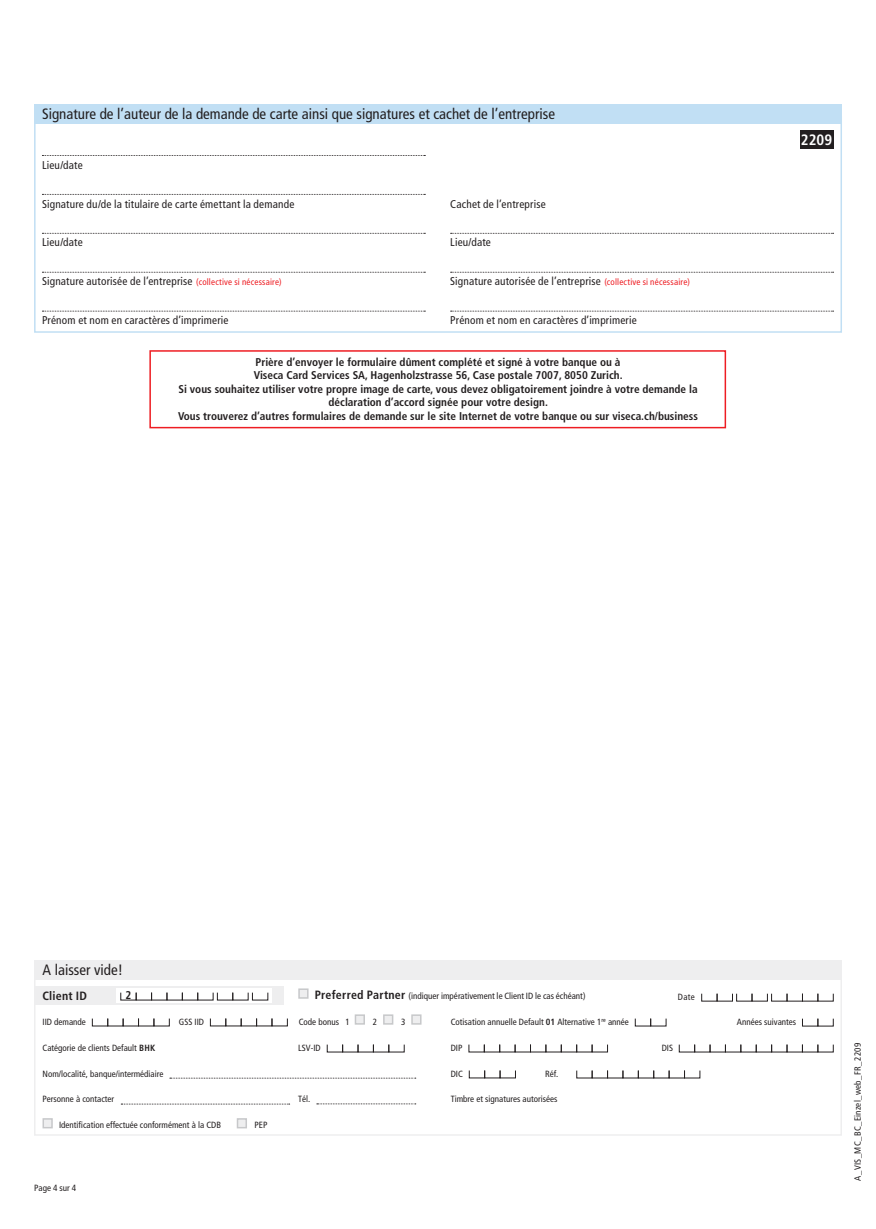
<style>
.page{position:relative;width:876px;height:1229px;background:#fff}
.page>*{position:absolute;margin:0;border:0;box-sizing:border-box;transform-origin:0 0}
.t1{font:condensed 15px "Frutiger LT Pro";color:#231f20}
.t2{font:700 condensed 15px "Frutiger LT Pro";color:#fff}
.t3{font:700 condensed 12px "Frutiger LT Pro";letter-spacing:.015em;color:#231f20}
.t4{font:700 condensed 11.25px/13.5px "Frutiger LT Pro";color:#231f20;text-align:center}
.t5{font:condensed 11.25px "Frutiger LT Pro";letter-spacing:.015em;color:#231f20}
.t6{font:condensed 9px "Frutiger LT Pro";color:#231f20}
.t7{font:condensed 9px "Frutiger LT Pro";letter-spacing:.02em;color:#231f20}
.s1{font-size:9px;color:#ee1d23}
.s2{font-weight:700;font-size:12px}
.s3{font-weight:700}
</style>
<div class="page">
<div style="left:149px;top:350px;width:577px;height:78px;border:2px solid #ee1d23"></div>
<svg style="left:42px;top:155px;width:383px;height:1px"></svg>
<svg style="left:42px;top:194px;width:383px;height:1px"></svg>
<svg style="left:42px;top:233px;width:383px;height:1px"></svg>
<svg style="left:42px;top:272px;width:383px;height:1px"></svg>
<svg style="left:42px;top:311px;width:383px;height:1px"></svg>
<svg style="left:451px;top:233px;width:383px;height:1px"></svg>
<svg style="left:451px;top:272px;width:383px;height:1px"></svg>
<svg style="left:451px;top:311px;width:383px;height:1px"></svg>
<div style="left:34px;top:117px;width:808px;height:216px;border:2px solid #c1dff4"></div>
<div style="left:800px;top:130px;width:33px;height:19px;background:#231f20"></div>
<div style="left:34px;top:104px;width:807px;height:20px;background:#c1dff4"></div>
<div style="left:34px;top:973px;width:808px;height:163px;border:2px solid #eeeeef"></div>
<div style="left:34px;top:986px;width:249px;height:18px;background:#eeeeef"></div>
<svg style="left:117px;top:988px;width:155px;height:14px;background:#eae9e9"></svg>
<div style="left:43px;top:1118px;width:10px;height:10px;background:#eeeeef;border:2px solid #c7c8ca"></div>
<div style="left:237px;top:1118px;width:10px;height:10px;background:#eeeeef;border:2px solid #c7c8ca"></div>
<div style="left:355px;top:1014px;width:10px;height:11px;background:#eeeeef;border:2px solid #c7c8ca"></div>
<div style="left:383px;top:1014px;width:10px;height:11px;background:#eeeeef;border:2px solid #c7c8ca"></div>
<div style="left:411px;top:1014px;width:10px;height:11px;background:#eeeeef;border:2px solid #c7c8ca"></div>
<div style="left:373px;top:1044px;width:16px;height:8px;border:1px solid #231f20"></div>
<svg style="left:170px;top:1078px;width:246px;height:1px"></svg>
<svg style="left:317px;top:1103px;width:99px;height:1px"></svg>
<svg style="left:121px;top:1104px;width:169px;height:1px"></svg>
<div style="left:151px;top:992px;width:16px;height:8px;border:1px solid #231f20"></div>
<div style="left:182px;top:992px;width:16px;height:8px;border:1px solid #231f20"></div>
<div style="left:217px;top:992px;width:16px;height:8px;border:1px solid #231f20"></div>
<div style="left:92px;top:1018px;width:16px;height:8px;border:1px solid #231f20"></div>
<div style="left:138px;top:1018px;width:16px;height:8px;border:1px solid #231f20"></div>
<div style="left:210px;top:1018px;width:16px;height:8px;border:1px solid #231f20"></div>
<div style="left:256px;top:1018px;width:16px;height:8px;border:1px solid #231f20"></div>
<div style="left:272px;top:1018px;width:16px;height:8px;border:1px solid #231f20"></div>
<div style="left:717px;top:993px;width:16px;height:8px;border:1px solid #231f20"></div>
<div style="left:736px;top:993px;width:16px;height:8px;border:1px solid #231f20"></div>
<div style="left:752px;top:993px;width:16px;height:8px;border:1px solid #231f20"></div>
<div style="left:802px;top:993px;width:16px;height:8px;border:1px solid #231f20"></div>
<div style="left:298px;top:988px;width:11px;height:11px;background:#eeeeef;border:2px solid #c7c8ca"></div>
<div style="left:802px;top:1018px;width:16px;height:8px;border:1px solid #231f20"></div>
<div style="left:500px;top:1070px;width:16px;height:8px;border:1px solid #231f20"></div>
<div style="left:530px;top:1044px;width:16px;height:8px;border:1px solid #231f20"></div>
<div style="left:592px;top:1044px;width:16px;height:8px;border:1px solid #231f20"></div>
<div style="left:607px;top:1070px;width:16px;height:8px;border:1px solid #231f20"></div>
<div style="left:725px;top:1044px;width:16px;height:8px;border:1px solid #231f20"></div>
<div style="left:802px;top:1044px;width:16px;height:8px;border:1px solid #231f20"></div>
<div style="left:34px;top:960px;width:808px;height:20px;background:#eeeeef"></div>
<h1 class="t1" style="left:42px;top:105px;width:514px">Signature de l’auteur de la demande de carte ainsi que signatures et cachet de l’entreprise</h1>
<p class="t5" style="left:42px;top:158px;width:42px">Lieu/date</p>
<p class="t5" style="left:42px;top:197px;width:254px">Signature du/de la titulaire de carte émettant la demande</p>
<p class="t5" style="left:42px;top:236px;width:42px">Lieu/date</p>
<p class="t5" style="left:42px;top:275px;width:241px">Signature autorisée de l’entreprise <span class="s1">(collective si nécessaire)</span></p>
<p class="t5" style="left:42px;top:314px;width:188px">Prénom et nom en caractères d’imprimerie</p>
<p class="t5" style="left:450px;top:197px;width:97px">Cachet de l’entreprise</p>
<p class="t5" style="left:450px;top:236px;width:42px">Lieu/date</p>
<p class="t5" style="left:450px;top:275px;width:241px">Signature autorisée de l’entreprise <span class="s1">(collective si nécessaire)</span></p>
<p class="t5" style="left:450px;top:314px;width:188px">Prénom et nom en caractères d’imprimerie</p>
<p class="t4" style="left:178px;top:355px;width:521px">Prière d’envoyer le formulaire dûment complété et signé à votre banque ou à<br>Viseca Card Services SA, Hagenholzstrasse 56, Case postale 7007, 8050 Zurich.<br>Si vous souhaitez utiliser votre propre image de carte, vous devez obligatoirement joindre à votre demande la déclaration d’accord signée pour votre design.<br>Vous trouverez d’autres formulaires de demande sur le site Internet de votre banque ou sur viseca.ch/business</p>
<h1 class="t2" style="left:801px;top:130px;width:33px">2209</h1>
<h1 class="t1" style="left:43px;top:961px;width:82px">A laisser vide!</h1>
<p class="t3" style="left:43px;top:988px;width:46px">Client ID</p>
<p class="t4" style="left:125px;top:988px;width:7px">2</p>
<p class="t6" style="left:315px;top:990px;width:272px"><span class="s2">Preferred Partner</span> (indiquer impérativement le Client ID le cas échéant)</p>
<p class="t6" style="left:678px;top:992px;width:18px">Date</p>
<p class="t6" style="left:451px;top:1016px;width:180px">Cotisation annuelle Default <span class="s3">01</span> Alternative 1<sup>re</sup> année</p>
<p class="t6" style="left:737px;top:1016px;width:61px">Années suivantes</p>
<p class="t6" style="left:451px;top:1042px;width:13px">DIP</p>
<p class="t6" style="left:662px;top:1042px;width:13px">DIS</p>
<p class="t6" style="left:451px;top:1068px;width:14px">DIC</p>
<p class="t6" style="left:545px;top:1068px;width:15px">Réf.</p>
<p class="t6" style="left:451px;top:1094px;width:108px">Timbre et signatures autorisées</p>
<p class="t6" style="left:299px;top:1016px;width:53px">Code bonus 1</p>
<p class="t6" style="left:373px;top:1016px;width:6px">2</p>
<p class="t6" style="left:401px;top:1016px;width:6px">3</p>
<p class="t6" style="left:43px;top:1016px;width:45px">IID demande</p>
<p class="t6" style="left:179px;top:1016px;width:27px">GSS IID</p>
<p class="t6" style="left:43px;top:1042px;width:114px">Catégorie de clients Default <span class="s3">BHK</span></p>
<p class="t6" style="left:298px;top:1042px;width:24px">LSV-ID</p>
<p class="t6" style="left:43px;top:1068px;width:122px">Nom/localité, banque/intermédiaire</p>
<p class="t6" style="left:43px;top:1094px;width:73px">Personne à contacter</p>
<p class="t6" style="left:298px;top:1094px;width:14px">Tél.</p>
<p class="t6" style="left:59px;top:1120px;width:163px">Identification effectuée conformément à la CDB</p>
<p class="t6" style="left:255px;top:1120px;width:14px">PEP</p>
<p class="t6" style="left:34px;top:1182px;width:44px">Page 4 sur 4</p>
<p class="t7" style="left:852px;top:1181px;width:139px;rotate:-90deg">A_VIS_MC_BC_Einzel_web_FR_2209</p>
</div>
